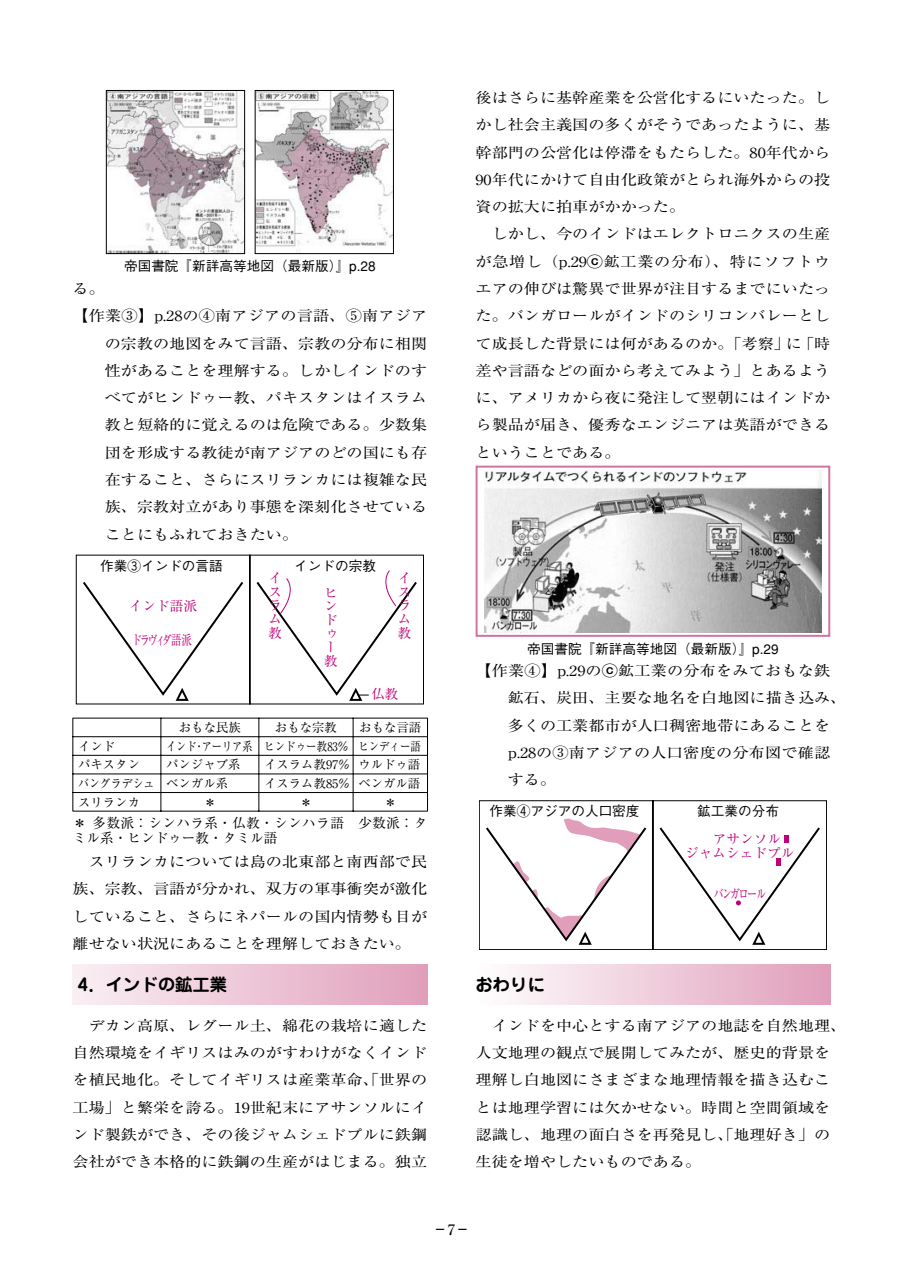
<style>
.page{position:relative;width:903px;height:1276px;background:#fff}
.page>*{position:absolute;margin:0;border:0;box-sizing:border-box;transform-origin:0 0}
.t1{font:700 17.32px "Jun 501";color:#000}
.t2{font:500 14.88px "Ryumin";color:#000}
.t3{font:14.53px/27.3px "Ryumin";color:#000;scale:1.11 1}
.t4{font:500 13.65px "Gothic BBB";color:#000}
.t5{font:13.65px/14.9px "Ryumin";letter-spacing:.03em;color:#000}
.t6{font:13.65px/13.7px "Ryumin";color:#c10077;text-align:justify}
.t7{font:13.65px "Ryumin";letter-spacing:-.225em;color:#c10077;scale:.75 1}
.t8{font:13.65px "Ryumin";color:#c10077;scale:.75 1}
.t9{font:12.42px "Ryumin";color:#000}
.t10{font:12.42px "Ryumin";color:#000;scale:.82 1}
.t11{font:12.42px "Ryumin";color:#000;scale:.88 1}
.s1{font-family:"BLS Gaiji ST Ftg"}
</style>
<div class="page">
<div style="left:73px;top:964px;width:354px;height:40px;background:linear-gradient(to right,#faeff3,#e0a0bb)"></div>
<div style="left:476px;top:964px;width:354px;height:40px;background:linear-gradient(to right,#fefefe,#e09fba)"></div>
<hr style="left:73px;top:718px;width:88px;height:1px;background:#000">
<hr style="left:161px;top:718px;width:98px;height:1px;background:#000">
<hr style="left:259px;top:718px;width:94px;height:1px;background:#000">
<hr style="left:353px;top:718px;width:75px;height:1px;background:#000">
<hr style="left:73px;top:736px;width:88px;height:1px;background:#000">
<hr style="left:161px;top:736px;width:98px;height:1px;background:#000">
<hr style="left:259px;top:736px;width:94px;height:1px;background:#000">
<hr style="left:353px;top:736px;width:75px;height:1px;background:#000">
<hr style="left:73px;top:755px;width:88px;height:1px;background:#000">
<hr style="left:161px;top:755px;width:98px;height:1px;background:#000">
<hr style="left:259px;top:755px;width:94px;height:1px;background:#000">
<hr style="left:353px;top:755px;width:75px;height:1px;background:#000">
<hr style="left:73px;top:773px;width:88px;height:1px;background:#000">
<hr style="left:161px;top:773px;width:98px;height:1px;background:#000">
<hr style="left:259px;top:773px;width:94px;height:1px;background:#000">
<hr style="left:353px;top:773px;width:75px;height:1px;background:#000">
<hr style="left:73px;top:792px;width:88px;height:1px;background:#000">
<svg style="left:73px;top:718px;width:1px;height:93px"></svg>
<hr style="left:161px;top:792px;width:98px;height:1px;background:#000">
<svg style="left:161px;top:719px;width:1px;height:92px"></svg>
<hr style="left:259px;top:792px;width:94px;height:1px;background:#000">
<svg style="left:259px;top:719px;width:1px;height:92px"></svg>
<hr style="left:353px;top:792px;width:75px;height:1px;background:#000">
<svg style="left:353px;top:719px;width:1px;height:92px"></svg>
<svg style="left:427px;top:719px;width:1px;height:92px"></svg>
<hr style="left:73px;top:811px;width:88px;height:1px;background:#000">
<hr style="left:161px;top:811px;width:98px;height:1px;background:#000">
<hr style="left:259px;top:811px;width:94px;height:1px;background:#000">
<hr style="left:353px;top:811px;width:75px;height:1px;background:#000">
<svg style="left:76px;top:555px;width:348px;height:149px"></svg>
<svg style="left:81px;top:570px;width:338px;height:132px"></svg>
<svg style="left:479px;top:800px;width:348px;height:150px"></svg>
<svg style="left:658px;top:825px;width:164px;height:121px"></svg>
<svg style="left:484px;top:817px;width:164px;height:129px"></svg>
<img style="left:484px;top:470px;width:338px;height:162px">
<div style="left:476px;top:466px;width:354px;height:171px;border:2px solid #d3719f"></div>
<img style="left:108px;top:92px;width:135px;height:160px">
<div style="left:106px;top:90px;width:139px;height:164px;border:1px solid #000"></div>
<img style="left:257px;top:92px;width:135px;height:160px">
<div style="left:255px;top:90px;width:139px;height:164px;border:1px solid #000"></div>
<p class="t4" style="left:124px;top:261px;width:253px">帝国書院『新詳高等地図（最新版）』p.28</p>
<p class="t3" style="left:73px;top:277px;width:31px">る。</p>
<p class="t3" style="left:73px;top:304px;width:321px">【作業③】p.28の④南アジアの言語、⑤南アジア</p>
<p class="t3" style="left:105px;top:331px;width:292px">の宗教の地図をみて言語、宗教の分布に相関</p>
<p class="t3" style="left:105px;top:359px;width:292px">性があることを理解する。しかしインドのす</p>
<p class="t3" style="left:105px;top:386px;width:292px">べてがヒンドゥー教、パキスタンはイスラム</p>
<p class="t3" style="left:105px;top:413px;width:292px">教と短絡的に覚えるのは危険である。少数集</p>
<p class="t3" style="left:105px;top:440px;width:292px">団を形成する教徒が南アジアのどの国にも存</p>
<p class="t3" style="left:105px;top:468px;width:292px">在すること、さらにスリランカには複雑な民</p>
<p class="t3" style="left:105px;top:495px;width:292px">族、宗教対立があり事態を深刻化させている</p>
<p class="t3" style="left:105px;top:522px;width:176px">ことにもふれておきたい。</p>
<p class="t4" style="left:100px;top:561px;width:124px">作業③インドの言語</p>
<p class="t4" style="left:294px;top:561px;width:83px">インドの宗教</p>
<p class="t6" style="left:324px;top:587px;width:15px">ヒンドゥー教</p>
<p class="t6" style="left:269px;top:573px;width:15px">イスラム教</p>
<p class="t6" style="left:398px;top:573px;width:15px">イスラム教</p>
<p class="t6" style="left:129px;top:601px;width:70px">インド語派</p>
<p class="t7" style="left:132px;top:634px;width:82px">ドラヴィダ語派</p>
<p class="t6" style="left:371px;top:689px;width:29px">仏教</p>
<p class="t9" style="left:179px;top:723px;width:64px">おもな民族</p>
<p class="t9" style="left:275px;top:723px;width:64px">おもな宗教</p>
<p class="t9" style="left:359px;top:723px;width:64px">おもな言語</p>
<p class="t9" style="left:78px;top:741px;width:39px">インド</p>
<p class="t10" style="left:166px;top:741px;width:312px">インド・アーリア系 ヒンドゥー教83％ ヒンディー語</p>
<p class="t9" style="left:78px;top:760px;width:64px">パキスタン</p>
<p class="t9" style="left:166px;top:760px;width:76px">パンジャブ系</p>
<p class="t9" style="left:264px;top:760px;width:158px">イスラム教97％ ウルドゥ語</p>
<p class="t11" style="left:78px;top:778px;width:172px">バングラデシュ ベンガル系</p>
<p class="t9" style="left:264px;top:778px;width:158px">イスラム教85％ ベンガル語</p>
<p class="t9" style="left:78px;top:797px;width:64px">スリランカ</p>
<p class="t9" style="left:204px;top:797px;width:14px">＊</p>
<p class="t9" style="left:300px;top:797px;width:14px">＊</p>
<p class="t9" style="left:384px;top:797px;width:14px">＊</p>
<p class="t5" style="left:73px;top:817px;width:356px">＊ 多数派：シンハラ系・仏教・シンハラ語　少数派：タミル系・ヒンドゥー教・タミル語</p>
<p class="t3" style="left:73px;top:850px;width:321px;text-align:justify">　スリランカについては島の北東部と南西部で民族、宗教、言語が分かれ、双方の軍事衝突が激化していること、さらにネパールの国内情勢も目が離せない状況にあることを理解しておきたい。</p>
<p class="t1" style="left:78px;top:978px;width:151px">4．インドの鉱工業</p>
<p class="t3" style="left:73px;top:1013px;width:321px;text-align:justify">　デカン高原、レグール土、綿花の栽培に適した自然環境をイギリスはみのがすわけがなくインドを植民地化。そしてイギリスは産業革命、「世界の工場」と繁栄を誇る。19世紀末にアサンソルにインド製鉄ができ、その後ジャムシェドプルに鉄鋼会社ができ本格的に鉄鋼の生産がはじまる。独立</p>
<p class="t3" style="left:476px;top:86px;width:321px">後はさらに基幹産業を公営化するにいたった。しかし社会主義国の多くがそうであったように、基幹部門の公営化は停滞をもたらした。80年代から<br>90年代にかけて自由化政策がとられ海外からの投資の拡大に拍車がかかった。<br>　しかし、今のインドはエレクトロニクスの生産が急増し（p.29<span class="s1">爲</span>鉱工業の分布）、特にソフトウエアの伸びは驚異で世界が注目するまでにいたった。バンガロールがインドのシリコンバレーとして成長した背景には何があるのか。「考察」に「時差や言語などの面から考えてみよう」とあるように、アメリカから夜に発注して翌朝にはインドから製品が届き、優秀なエンジニアは英語ができるということである。</p>
<p class="t4" style="left:527px;top:643px;width:253px">帝国書院『新詳高等地図（最新版）』p.29</p>
<p class="t3" style="left:508px;top:659px;width:306px;text-indent:-32px">【作業④】p.29の<span class="s1">爲</span>鉱工業の分布をみておもな鉄鉱石、炭田、主要な地名を白地図に描き込み、多くの工業都市が人口稠密地帯にあることをp.28の③南アジアの人口密度の分布図で確認する。</p>
<p class="t4" style="left:490px;top:805px;width:152px">作業④アジアの人口密度</p>
<p class="t4" style="left:697px;top:805px;width:83px">鉱工業の分布</p>
<p class="t6" style="left:713px;top:834px;width:70px">アサンソル</p>
<p class="t6" style="left:685px;top:848px;width:111px">ジャムシェドプル</p>
<p class="t8" style="left:713px;top:889px;width:72px">バンガロール</p>
<p class="t1" style="left:476px;top:978px;width:71px">おわりに</p>
<p class="t3" style="left:476px;top:1013px;width:336px">　インドを中心とする南アジアの地誌を自然地理、人文地理の観点で展開してみたが、歴史的背景を理解し白地図にさまざまな地理情報を描き込むことは地理学習には欠かせない。時間と空間領域を認識し、地理の面白さを再発見し、「地理好き」の生徒を増やしたいものである。</p>
<p class="t2" style="left:433px;top:1223px;width:39px">－7－</p>
</div>
